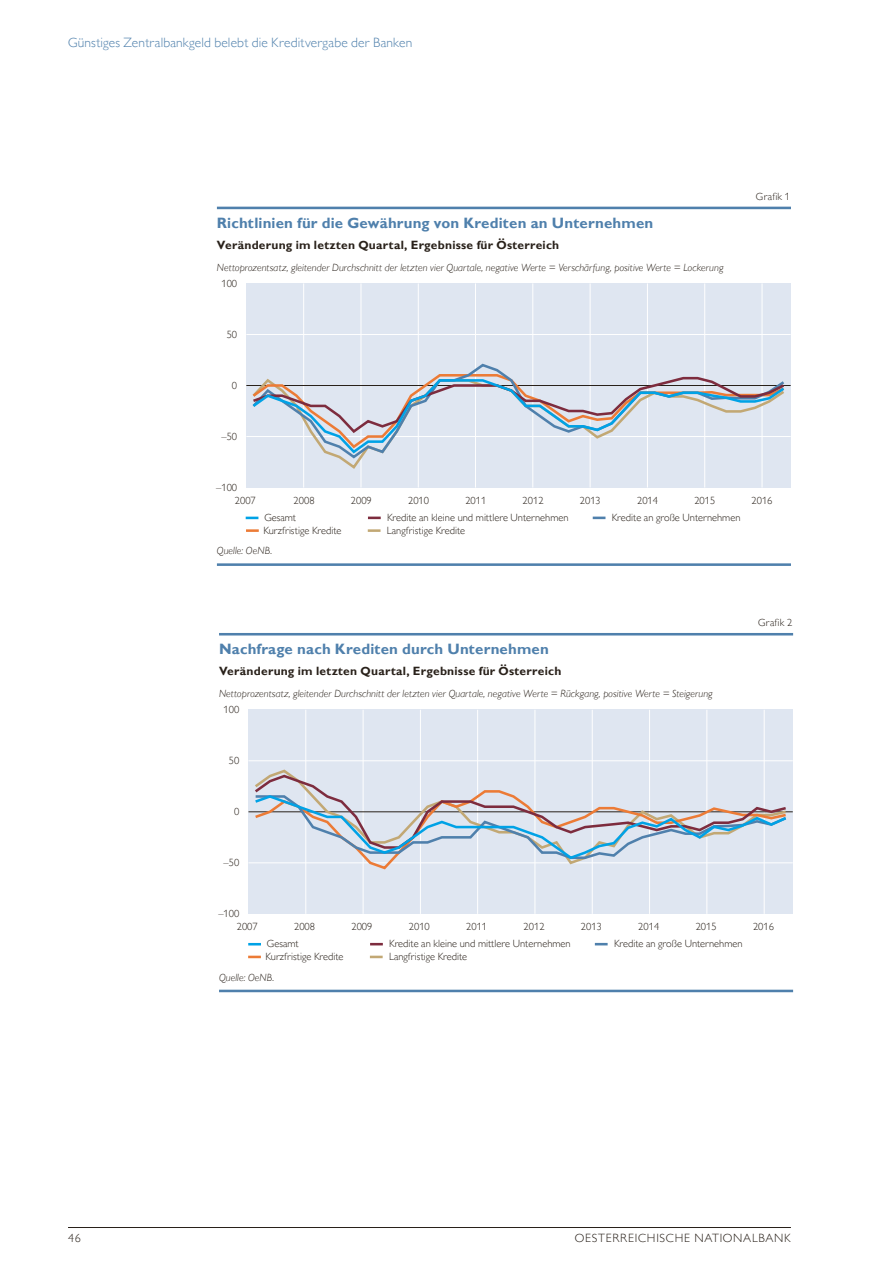
<style>
.page{position:relative;width:893px;height:1263px;background:#fff}
.page>*{position:absolute;margin:0;border:0;box-sizing:border-box;transform-origin:0 0}
.t1{font:700 15px "Gill Sans MT Pro";letter-spacing:.01em;color:#4f80ac}
.t2{font:300 13.5px "Gill Sans MT Pro";letter-spacing:.01em;color:#4f80ac}
.t3{font:700 12px "Gill Sans MT Pro";letter-spacing:.02em;color:#29211a}
.t4{font:300 12px "Gill Sans MT Pro";letter-spacing:.06em;color:#29211a}
.t5{font:300 10.5px "Gill Sans MT Pro";color:#29211a}
.t6{font:italic 300 10.5px "Gill Sans MT Pro";letter-spacing:.01em;color:#29211a}
</style>
<div class="page">
<hr style="left:68px;top:1227px;width:723px;height:1px;background:#29211a">
<hr style="left:217px;top:207px;width:574px;height:2px;background:#4f80ac">
<hr style="left:217px;top:563px;width:574px;height:3px;background:#4f80ac">
<svg style="left:246px;top:517px;width:12px;height:2px"></svg>
<svg style="left:368px;top:517px;width:13px;height:2px"></svg>
<svg style="left:593px;top:517px;width:12px;height:2px"></svg>
<svg style="left:246px;top:529px;width:13px;height:3px"></svg>
<svg style="left:368px;top:529px;width:13px;height:3px"></svg>
<div style="left:246px;top:283px;width:545px;height:205px;background:#dfe6f1"></div>
<hr style="left:246px;top:334px;width:545px;height:1px;background:#fff">
<hr style="left:246px;top:436px;width:545px;height:1px;background:#fff">
<hr style="left:762px;top:283px;width:1px;height:205px;background:#fff">
<hr style="left:704px;top:283px;width:1px;height:205px;background:#fff">
<hr style="left:647px;top:283px;width:1px;height:205px;background:#fff">
<hr style="left:590px;top:283px;width:1px;height:205px;background:#fff">
<hr style="left:532px;top:283px;width:1px;height:205px;background:#fff">
<hr style="left:475px;top:283px;width:1px;height:205px;background:#fff">
<hr style="left:418px;top:283px;width:1px;height:205px;background:#fff">
<hr style="left:361px;top:283px;width:1px;height:205px;background:#fff">
<hr style="left:303px;top:283px;width:1px;height:205px;background:#fff">
<hr style="left:246px;top:385px;width:545px;height:1px;background:#29211a">
<svg style="left:330px;top:362px;width:433px;height:98px"></svg>
<svg style="left:252px;top:372px;width:533px;height:83px"></svg>
<hr style="left:219px;top:633px;width:574px;height:2px;background:#4f80ac">
<hr style="left:219px;top:990px;width:574px;height:2px;background:#4f80ac">
<svg style="left:248px;top:943px;width:13px;height:2px"></svg>
<svg style="left:370px;top:943px;width:13px;height:2px"></svg>
<svg style="left:595px;top:943px;width:13px;height:2px"></svg>
<svg style="left:248px;top:956px;width:13px;height:2px"></svg>
<svg style="left:370px;top:956px;width:13px;height:2px"></svg>
<div style="left:248px;top:710px;width:545px;height:204px;background:#dfe6f1"></div>
<hr style="left:248px;top:760px;width:545px;height:1px;background:#fff">
<hr style="left:248px;top:862px;width:545px;height:1px;background:#fff">
<hr style="left:764px;top:710px;width:1px;height:204px;background:#fff">
<hr style="left:706px;top:710px;width:1px;height:204px;background:#fff">
<hr style="left:649px;top:710px;width:1px;height:204px;background:#fff">
<hr style="left:592px;top:710px;width:1px;height:204px;background:#fff">
<hr style="left:534px;top:710px;width:1px;height:204px;background:#fff">
<hr style="left:477px;top:710px;width:1px;height:204px;background:#fff">
<hr style="left:420px;top:710px;width:1px;height:204px;background:#fff">
<hr style="left:363px;top:710px;width:1px;height:204px;background:#fff">
<hr style="left:305px;top:710px;width:1px;height:204px;background:#fff">
<hr style="left:248px;top:811px;width:545px;height:1px;background:#29211a">
<svg style="left:252px;top:773px;width:537px;height:98px"></svg>
<p class="t2" style="left:68px;top:35px;width:346px">Günstiges Zentralbankgeld belebt die Kreditvergabe der Banken</p>
<h1 class="t1" style="left:217px;top:214px;width:438px">Richtlinien für die Gewährung von Krediten an Unternehmen</h1>
<p class="t3" style="left:217px;top:238px;width:344px">Veränderung im letzten Quartal, Ergebnisse für Österreich</p>
<p class="t6" style="left:217px;top:261px;width:508px">Nettoprozentsatz, gleitender Durchschnitt der letzten vier Quartale, negative Werte = Verschärfung, positive Werte = Lockerung</p>
<p class="t5" style="left:221px;top:277px;width:17px">100</p>
<p class="t5" style="left:227px;top:328px;width:12px">50</p>
<p class="t5" style="left:232px;top:379px;width:7px">0</p>
<p class="t5" style="left:221px;top:430px;width:17px">–50</p>
<p class="t5" style="left:216px;top:481px;width:22px">–100</p>
<p class="t5" style="left:756px;top:190px;width:36px">Grafik 1</p>
<p class="t5" style="left:235px;top:494px;width:22px">2007</p>
<p class="t5" style="left:294px;top:494px;width:22px">2008</p>
<p class="t5" style="left:351px;top:494px;width:22px">2009</p>
<p class="t5" style="left:408px;top:494px;width:22px">2010</p>
<p class="t5" style="left:465px;top:494px;width:22px">2011</p>
<p class="t5" style="left:523px;top:494px;width:22px">2012</p>
<p class="t5" style="left:580px;top:494px;width:22px">2013</p>
<p class="t5" style="left:637px;top:494px;width:22px">2014</p>
<p class="t5" style="left:694px;top:494px;width:22px">2015</p>
<p class="t5" style="left:752px;top:494px;width:22px">2016</p>
<p class="t5" style="left:264px;top:511px;width:33px">Gesamt</p>
<p class="t5" style="left:387px;top:511px;width:183px">Kredite an kleine und mittlere Unternehmen</p>
<p class="t5" style="left:612px;top:511px;width:130px">Kredite an große Unternehmen</p>
<p class="t5" style="left:263px;top:524px;width:79px">Kurzfristige Kredite</p>
<p class="t5" style="left:387px;top:524px;width:80px">Langfristige Kredite</p>
<p class="t6" style="left:217px;top:545px;width:57px">Quelle: OeNB.</p>
<h1 class="t1" style="left:219px;top:640px;width:331px">Nachfrage nach Krediten durch Unternehmen</h1>
<p class="t3" style="left:219px;top:664px;width:344px">Veränderung im letzten Quartal, Ergebnisse für Österreich</p>
<p class="t6" style="left:219px;top:687px;width:495px">Nettoprozentsatz, gleitender Durchschnitt der letzten vier Quartale, negative Werte = Rückgang, positive Werte = Steigerung</p>
<p class="t5" style="left:224px;top:703px;width:17px">100</p>
<p class="t5" style="left:229px;top:754px;width:12px">50</p>
<p class="t5" style="left:234px;top:805px;width:7px">0</p>
<p class="t5" style="left:224px;top:856px;width:17px">–50</p>
<p class="t5" style="left:218px;top:907px;width:22px">–100</p>
<p class="t5" style="left:758px;top:616px;width:36px">Grafik 2</p>
<p class="t5" style="left:237px;top:921px;width:22px">2007</p>
<p class="t5" style="left:294px;top:921px;width:22px">2008</p>
<p class="t5" style="left:351px;top:921px;width:22px">2009</p>
<p class="t5" style="left:409px;top:921px;width:22px">2010</p>
<p class="t5" style="left:466px;top:921px;width:22px">2011</p>
<p class="t5" style="left:524px;top:921px;width:22px">2012</p>
<p class="t5" style="left:581px;top:921px;width:22px">2013</p>
<p class="t5" style="left:638px;top:921px;width:22px">2014</p>
<p class="t5" style="left:696px;top:921px;width:22px">2015</p>
<p class="t5" style="left:753px;top:921px;width:22px">2016</p>
<p class="t5" style="left:267px;top:937px;width:33px">Gesamt</p>
<p class="t5" style="left:389px;top:937px;width:183px">Kredite an kleine und mittlere Unternehmen</p>
<p class="t5" style="left:614px;top:937px;width:130px">Kredite an große Unternehmen</p>
<p class="t5" style="left:266px;top:950px;width:79px">Kurzfristige Kredite</p>
<p class="t5" style="left:389px;top:950px;width:80px">Langfristige Kredite</p>
<p class="t6" style="left:219px;top:971px;width:57px">Quelle: OeNB.</p>
<p class="t4" style="left:68px;top:1231px;width:14px">46</p>
<p class="t4" style="left:575px;top:1231px;width:218px">OESTERREICHISCHE NATIONALBANK</p>
</div>
